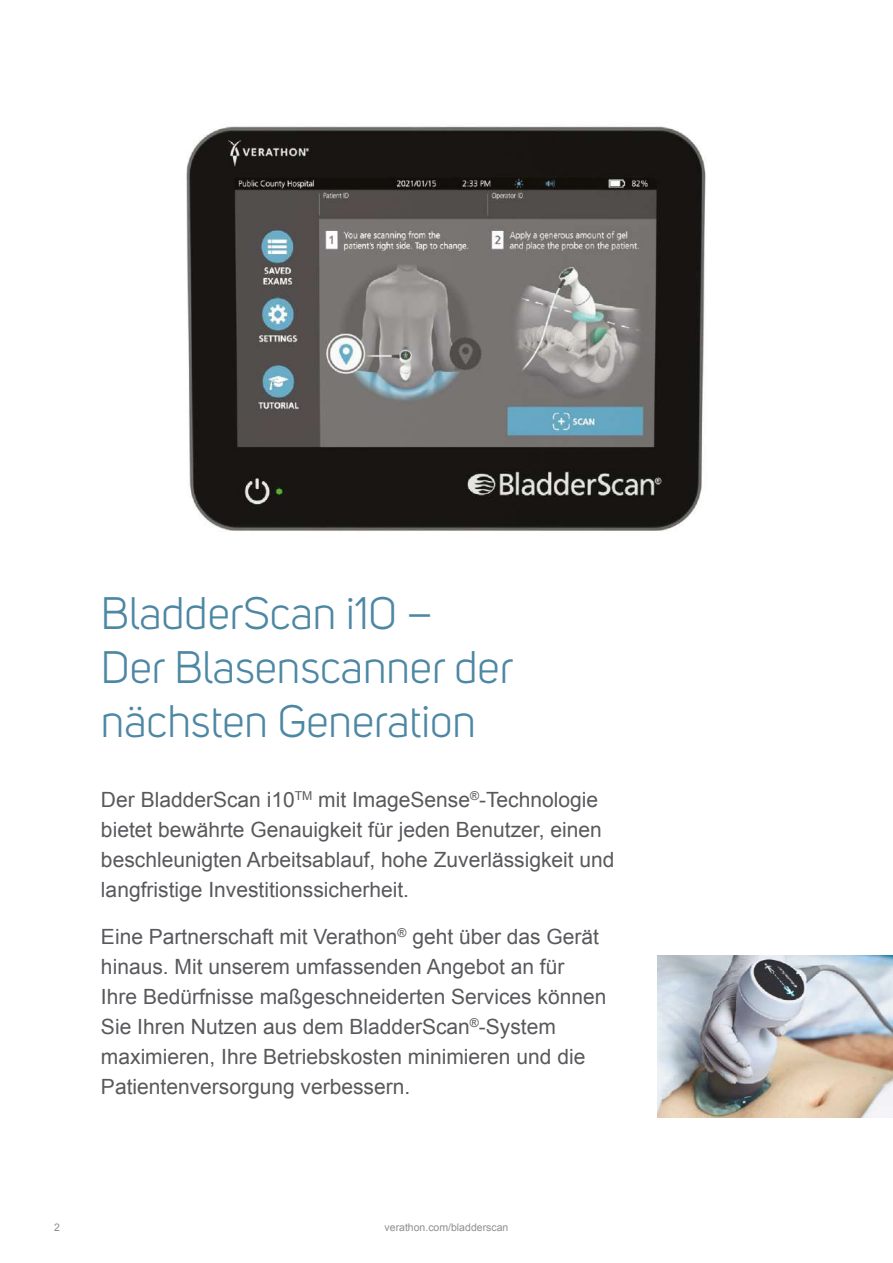
<style>
.page{position:relative;width:893px;height:1263px;background:#fff}
.page>*{position:absolute;margin:0;border:0;box-sizing:border-box;transform-origin:0 0}
.t1{font:45px/54px "Uni Sans";color:#4c87a3}
.t2{font:21px/30px "Arial";color:#59585c}
.t3{font:10.5px "Arial";color:#918f91}
</style>
<div class="page">
<img style="left:658px;top:956px;width:235px;height:162px">
<img style="left:186px;top:126px;width:520px;height:405px">
<h1 class="t1" style="left:101px;top:586px;width:414px">BladderScan i10 –<br>Der Blasenscanner der nächsten Generation</h1>
<p class="t2" style="left:101px;top:785px;width:515px">Der BladderScan i10<sup>TM</sup> mit ImageSense<sup>®</sup>-Technologie bietet bewährte Genauigkeit für jeden Benutzer, einen beschleunigten Arbeitsablauf, hohe Zuverlässigkeit und langfristige Investitionssicherheit.</p>
<p class="t2" style="left:101px;top:922px;width:507px">Eine Partnerschaft mit Verathon<sup>®</sup> geht über das Gerät hinaus. Mit unserem umfassenden Angebot an für<br>Ihre Bedürfnisse maßgeschneiderten Services können Sie Ihren Nutzen aus dem BladderScan<sup>®</sup>-System maximieren, Ihre Betriebskosten minimieren und die Patientenversorgung verbessern.</p>
<p class="t3" style="left:54px;top:1220px;width:7px">2</p>
<p class="t3" style="left:385px;top:1220px;width:125px">verathon.com/bladderscan</p>
</div>
